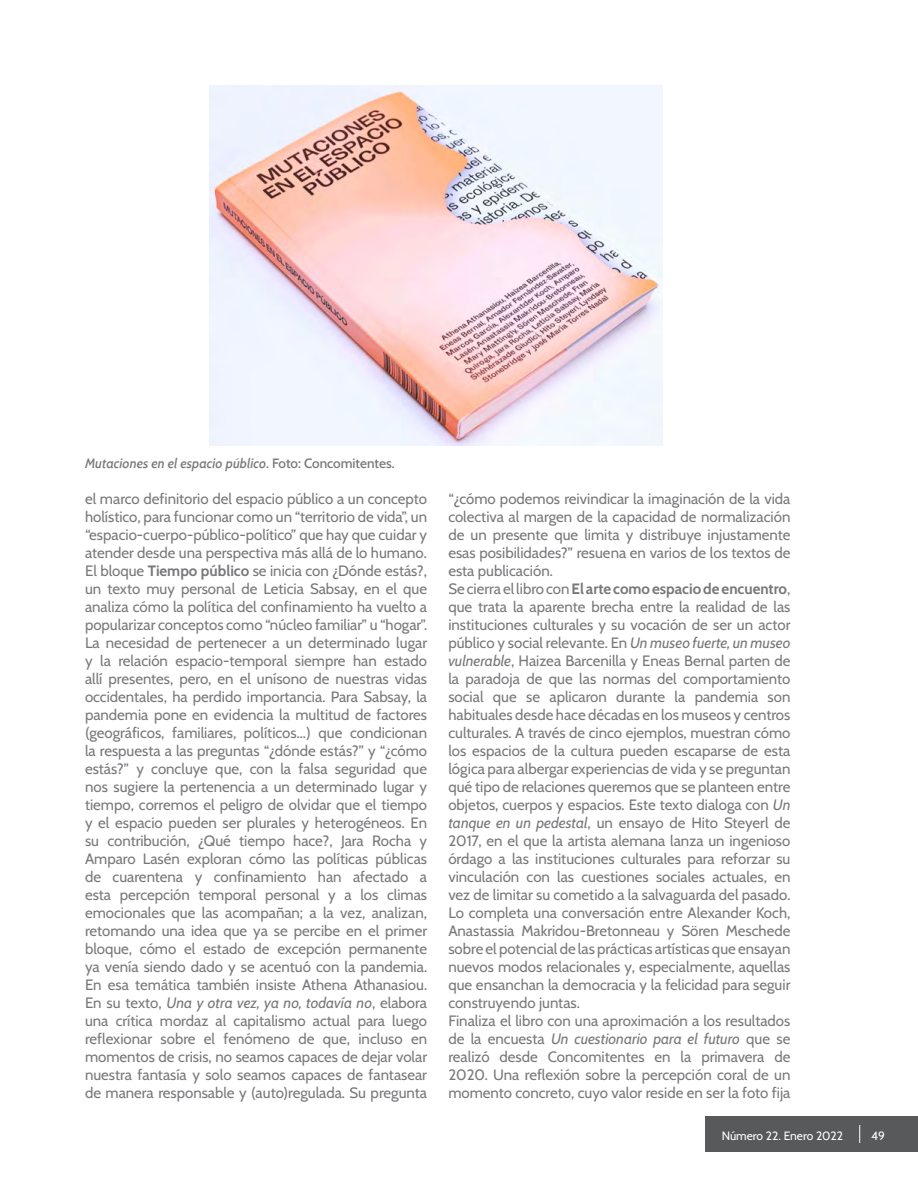
<style>
.page{position:relative;width:918px;height:1188px;background:#fff}
.page>*{position:absolute;margin:0;border:0;box-sizing:border-box;transform-origin:0 0}
.t1{font:15px/18px "Cabin";color:#77787b;text-align:justify}
.t2{font:italic 500 13.5px "Cabin";color:#77787b}
.t3{font:12px "Cabin";color:#fff}
.s1{font-style:normal}
.s2{font-weight:700}
.s3{font-style:italic}
</style>
<div class="page">
<div style="left:705px;top:1116px;width:213px;height:36px;background:#58595b"></div>
<svg style="left:859px;top:1125px;width:1px;height:18px"></svg>
<img style="left:209px;top:85px;width:453px;height:361px">
<p class="t2" style="left:85px;top:456px;width:311px">Mutaciones en el espacio público<span class="s1">. Foto: Concomitentes.</span></p>
<p class="t1" style="left:85px;top:489px;width:344px">el marco definitorio del espacio público a un concepto holístico, para funcionar como un “territorio de vida”, un “espacio-cuerpo-público-político” que hay que cuidar y atender desde una perspectiva más allá de lo humano.<br>El bloque <span class="s2">Tiempo público</span> se inicia con ¿Dónde estás?, un texto muy personal de Leticia Sabsay, en el que analiza cómo la política del confinamiento ha vuelto a popularizar conceptos como “núcleo familiar” u “hogar”.<br>La necesidad de pertenecer a un determinado lugar y la relación espacio-temporal siempre han estado allí presentes, pero, en el unísono de nuestras vidas occidentales, ha perdido importancia. Para Sabsay, la pandemia pone en evidencia la multitud de factores (geográficos, familiares, políticos...) que condicionan la respuesta a las preguntas “¿dónde estás?” y “¿cómo estás?” y concluye que, con la falsa seguridad que nos sugiere la pertenencia a un determinado lugar y tiempo, corremos el peligro de olvidar que el tiempo y el espacio pueden ser plurales y heterogéneos. En su contribución, ¿Qué tiempo hace?, Jara Rocha y Amparo Lasén exploran cómo las políticas públicas de cuarentena y confinamiento han afectado a esta percepción temporal personal y a los climas emocionales que las acompañan; a la vez, analizan, retomando una idea que ya se percibe en el primer bloque, cómo el estado de excepción permanente ya venía siendo dado y se acentuó con la pandemia.<br>En esa temática también insiste Athena Athanasiou.<br>En su texto, <span class="s3">Una y otra vez, ya no, todavía no</span>, elabora una crítica mordaz al capitalismo actual para luego reflexionar sobre el fenómeno de que, incluso en momentos de crisis, no seamos capaces de dejar volar nuestra fantasía y solo seamos capaces de fantasear de manera responsable y (auto)regulada. Su pregunta</p>
<p class="t1" style="left:448px;top:489px;width:344px;text-align:left">“¿cómo podemos reivindicar la imaginación de la vida colectiva al margen de la capacidad de normalización de un presente que limita y distribuye injustamente esas posibilidades?” resuena en varios de los textos de esta publicación.<br>Se cierra el libro con <span class="s2">El arte como espacio de encuentro</span>, que trata la aparente brecha entre la realidad de las instituciones culturales y su vocación de ser un actor público y social relevante. En <span class="s3">Un museo fuerte, un museo vulnerable</span>, Haizea Barcenilla y Eneas Bernal parten de la paradoja de que las normas del comportamiento social que se aplicaron durante la pandemia son habituales desde hace décadas en los museos y centros culturales. A través de cinco ejemplos, muestran cómo los espacios de la cultura pueden escaparse de esta lógica para albergar experiencias de vida y se preguntan qué tipo de relaciones queremos que se planteen entre objetos, cuerpos y espacios. Este texto dialoga con <span class="s3">Un tanque en un pedestal</span>, un ensayo de Hito Steyerl de 2017, en el que la artista alemana lanza un ingenioso órdago a las instituciones culturales para reforzar su vinculación con las cuestiones sociales actuales, en vez de limitar su cometido a la salvaguarda del pasado.<br>Lo completa una conversación entre Alexander Koch, Anastassia Makridou-Bretonneau y Sören Meschede sobre el potencial de las prácticas artísticas que ensayan nuevos modos relacionales y, especialmente, aquellas que ensanchan la democracia y la felicidad para seguir construyendo juntas.<br>Finaliza el libro con una aproximación a los resultados de la encuesta <span class="s3">Un cuestionario para el futuro</span> que se realizó desde Concomitentes en la primavera de 2020. Una reflexión sobre la percepción coral de un momento concreto, cuyo valor reside en ser la foto fija</p>
<p class="t3" style="left:722px;top:1126px;width:123px">Número 22. Enero 2022</p>
<p class="t3" style="left:871px;top:1126px;width:15px">49</p>
</div>
